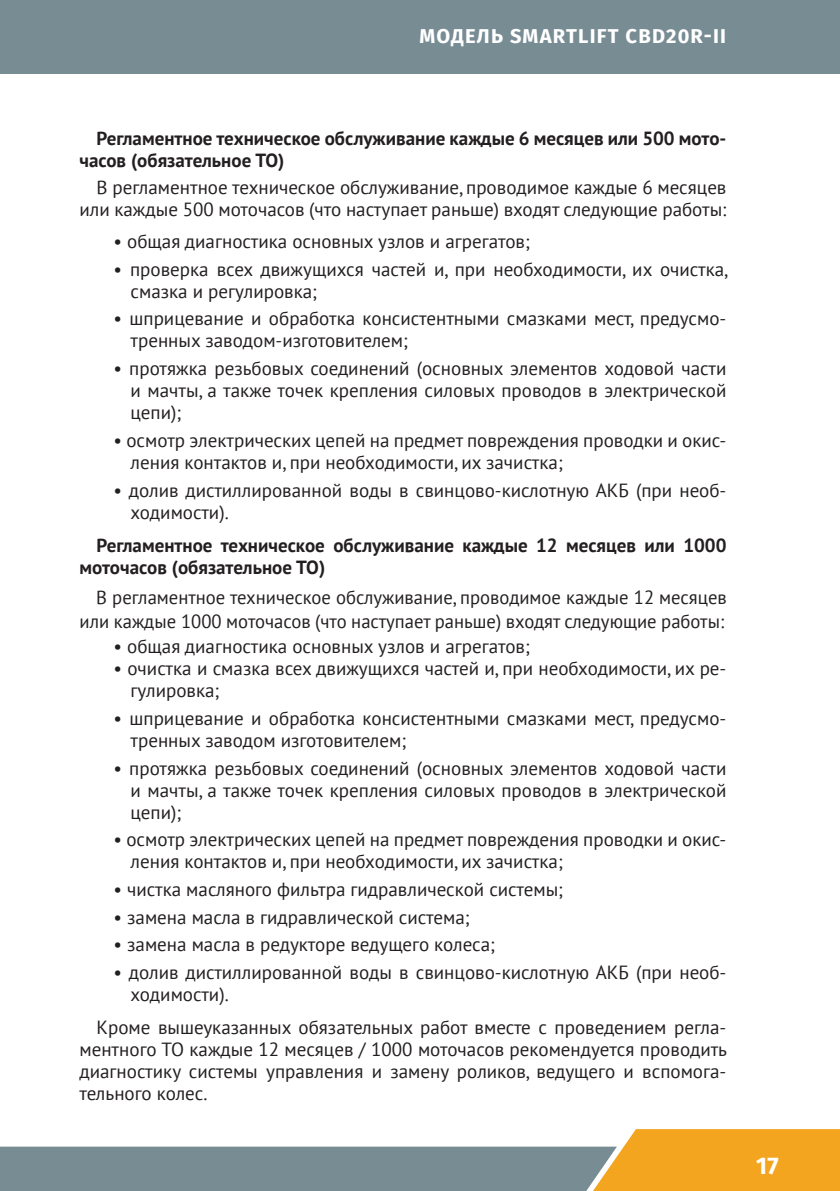
<style>
.page{position:relative;width:840px;height:1191px;background:#fff}
.page>*{position:absolute;margin:0;border:0;box-sizing:border-box;transform-origin:0 0}
.t1{font:700 24px "Fira Sans OT";color:#fff}
.t2{font:700 20px "Fira Sans OT";letter-spacing:.06em;color:#fff}
.t3{font:19px/22px "PT Sans";color:#231f20}
.t4{font:700 19px/22px "PT Sans";color:#231f20}
</style>
<div class="page">
<div style="left:0;top:0;width:839px;height:74px;background:#788c94"></div>
<svg style="left:0;top:1129px;width:839px;height:62px"></svg>
<p class="t2" style="left:419px;top:22px;width:308px">МОДЕЛЬ SMARTLIFT CBD20R-II</p>
<p class="t4" style="left:79px;top:127px;width:648px;text-indent:17px">Регламентное техническое обслуживание каждые 6 месяцев или 500 мото&shy;часов (обязательное ТО)</p>
<p class="t3" style="left:79px;top:176px;width:648px;text-align:right">В регламентное техническое обслуживание, проводимое каждые 6 месяцев или каждые 500 моточасов (что наступает раньше) входят следующие работы:</p>
<p class="t3" style="left:113px;top:230px;width:418px">• общая диагностика основных узлов и агрегатов;</p>
<p class="t3" style="left:130px;top:258px;width:598px;text-indent:-17px">• проверка всех движущихся частей и, при необходимости, их очистка, смазка и регулировка;</p>
<p class="t3" style="left:130px;top:307px;width:597px;text-indent:-17px">• шприцевание и обработка консистентными смазками мест, предусмо&shy;тренных заводом-изготовителем;</p>
<p class="t3" style="left:130px;top:357px;width:597px;text-align:justify;text-indent:-17px">• протяжка резьбовых соединений (основных элементов ходовой части и мачты, а также точек крепления силовых проводов в электрической цепи);</p>
<p class="t3" style="left:130px;top:429px;width:597px;text-indent:-17px">• осмотр электрических цепей на предмет повреждения проводки и окис&shy;ления контактов и, при необходимости, их зачистка;</p>
<p class="t3" style="left:130px;top:478px;width:597px;text-indent:-17px">• долив дистиллированной воды в свинцово-кислотную АКБ (при необ&shy;ходимости).</p>
<p class="t4" style="left:79px;top:534px;width:648px;text-indent:17px">Регламентное техническое обслуживание каждые 12 месяцев или 1000 моточасов (обязательное ТО)</p>
<p class="t3" style="left:79px;top:584px;width:648px;line-height:24.2px;text-align:right">В регламентное техническое обслуживание, проводимое каждые 12 месяцев или каждые 1000 моточасов (что наступает раньше) входят следующие работы:</p>
<p class="t3" style="left:113px;top:635px;width:418px">• общая диагностика основных узлов и агрегатов;</p>
<p class="t3" style="left:130px;top:657px;width:597px;text-indent:-17px">• очистка и смазка всех движущихся частей и, при необходимости, их ре&shy;гулировка;</p>
<p class="t3" style="left:130px;top:707px;width:597px;text-indent:-17px">• шприцевание и обработка консистентными смазками мест, предусмо&shy;тренных заводом изготовителем;</p>
<p class="t3" style="left:130px;top:756px;width:597px;text-align:justify;text-indent:-17px">• протяжка резьбовых соединений (основных элементов ходовой части и мачты, а также точек крепления силовых проводов в электрической цепи);</p>
<p class="t3" style="left:130px;top:828px;width:597px;text-indent:-17px">• осмотр электрических цепей на предмет повреждения проводки и окис&shy;ления контактов и, при необходимости, их зачистка;</p>
<p class="t3" style="left:113px;top:878px;width:451px">• чистка масляного фильтра гидравлической системы;</p>
<p class="t3" style="left:113px;top:905px;width:357px">• замена масла в гидравлической система;</p>
<p class="t3" style="left:113px;top:933px;width:383px">• замена масла в редукторе ведущего колеса;</p>
<p class="t3" style="left:130px;top:961px;width:597px;text-indent:-17px">• долив дистиллированной воды в свинцово-кислотную АКБ (при необ&shy;ходимости).</p>
<p class="t3" style="left:79px;top:1016px;width:648px;text-align:justify;text-indent:17px">Кроме вышеуказанных обязательных работ вместе с проведением регла&shy;ментного ТО каждые 12 месяцев / 1000 моточасов рекомендуется проводить диагностику системы управления и замену роликов, ведущего и вспомога&shy;тельного колес.</p>
<p class="t1" style="left:755px;top:1148px;width:24px">17</p>
</div>
